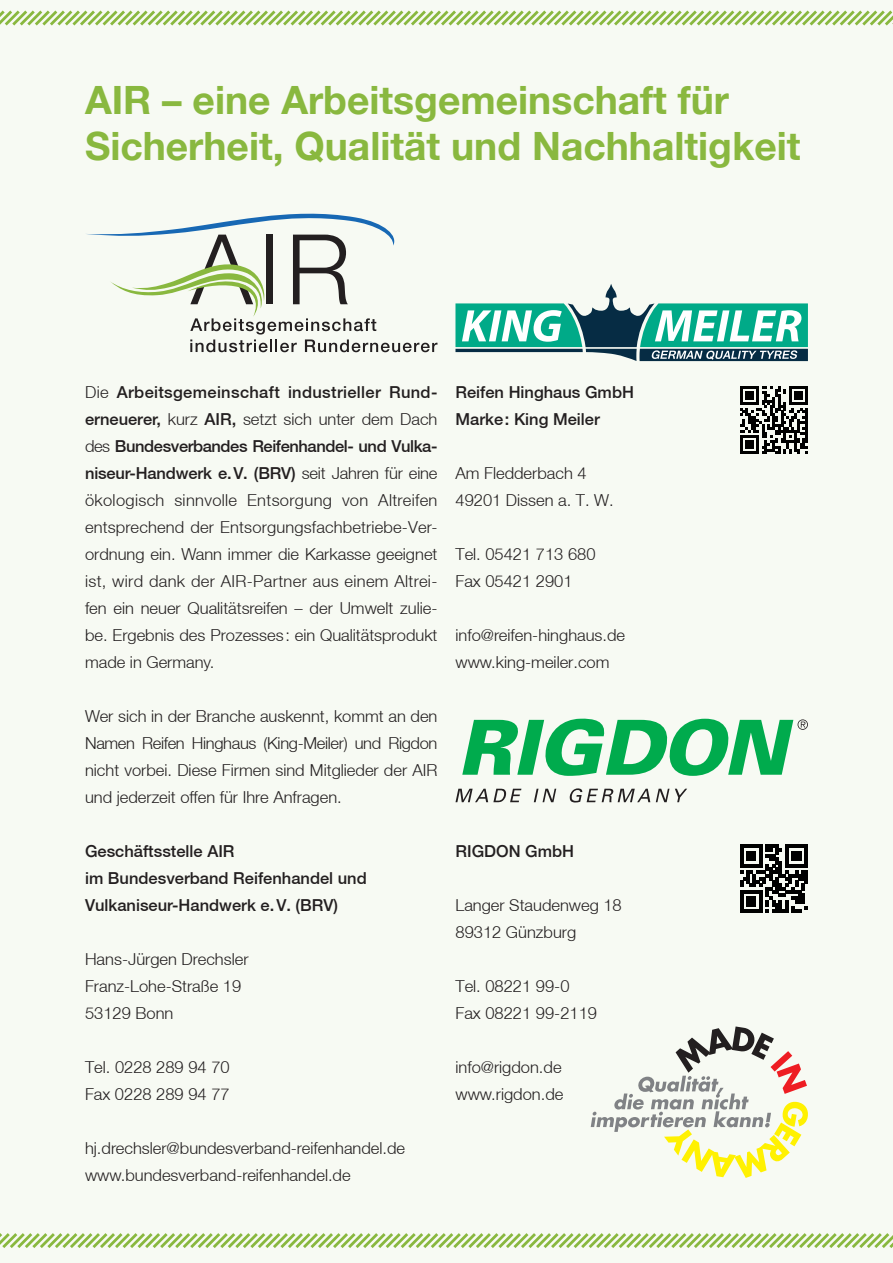
<style>
.page{position:relative;width:893px;height:1263px;background:#f7faf3}
.page>*{position:absolute;margin:0;border:0;box-sizing:border-box;transform-origin:0 0}
.t1{font:39px/46.8px "Helve Neu Bol Revised";color:#89b83f}
.t2{font:16.5px/27px "Helve Neu Lig Revised";color:#231f20}
.t3{font:16.5px/27px "Helve Neu Med Revised";color:#231f20}
.t4{font:16.5px/27px "Helve Neu Med Revised";letter-spacing:-.025em;color:#231f20}
.t5{font:16.5px "Helve Neu Med Revised";letter-spacing:.02em;color:#231f20}
.s1{font-family:"Helve Neu Lig Revised"}
.s2{font-family:"Helve Neu Med Revised"}
</style>
<div class="page">
<svg style="left:0;top:10px;width:893px;height:16px"></svg>
<svg style="left:0;top:1233px;width:893px;height:15px"></svg>
<svg style="left:86px;top:213px;width:351px;height:139px"></svg>
<svg style="left:591px;top:1026px;width:217px;height:152px"></svg>
<svg style="left:455px;top:284px;width:353px;height:77px"></svg>
<svg style="left:740px;top:386px;width:68px;height:68px"></svg>
<svg style="left:740px;top:845px;width:68px;height:68px"></svg>
<svg style="left:462px;top:718px;width:346px;height:58px"></svg>
<svg style="left:455px;top:788px;width:232px;height:14px"></svg>
<h1 class="t1" style="left:85px;top:75px;width:717px">AIR – eine Arbeitsgemeinschaft für<br>Sicherheit, Qualität und Nachhaltigkeit</h1>
<p class="t5" style="left:85px;top:382px;width:352px"><span class="s1">Die</span> Arbeitsgemeinschaft industrieller Rund-</p>
<p class="t2" style="left:85px;top:405px;width:354px"><span class="s2">erneuerer,</span> kurz <span class="s2">AIR,</span> setzt sich unter dem Dach</p>
<p class="t4" style="left:85px;top:432px;width:354px"><span class="s1">des</span> Bundesverbandes Reifenhandel- und Vulka&shy;niseur-Handwerk e.V. (BRV) <span class="s1">seit Jahren für eine</span></p>
<p class="t2" style="left:85px;top:486px;width:354px;text-align:justify">ökologisch sinnvolle Entsorgung von Altreifen entsprechend der Entsorgungsfachbetriebe-Ver&shy;ordnung ein. Wann immer die Karkasse geeignet ist, wird dank der AIR-Partner aus einem Altrei&shy;fen ein neuer Qualitätsreifen – der Umwelt zulie&shy;be. Ergebnis des Prozesses: ein Qualitätsprodukt made in Germany.</p>
<p class="t2" style="left:85px;top:702px;width:354px;text-align:justify">Wer sich in der Branche auskennt, kommt an den Namen Reifen Hinghaus (King-Meiler) und Rigdon nicht vorbei. Diese Firmen sind Mitglieder der AIR und jederzeit offen für Ihre Anfragen.</p>
<p class="t3" style="left:85px;top:837px;width:283px">Geschäftsstelle AIR<br>im Bundesverband Reifenhandel und<br>Vulkaniseur-Handwerk e.V. (BRV)</p>
<p class="t2" style="left:85px;top:945px;width:165px">Hans-Jürgen Drechsler<br>Franz-Lohe-Straße 19<br>53129 Bonn</p>
<p class="t2" style="left:85px;top:1053px;width:146px">Tel. 0228 289 94 70<br>Fax 0228 289 94 77</p>
<p class="t2" style="left:85px;top:1134px;width:322px">hj.drechsler@bundesverband-reifenhandel.de www.bundesverband-reifenhandel.de</p>
<p class="t3" style="left:455px;top:378px;width:180px">Reifen Hinghaus GmbH<br>Marke: King Meiler</p>
<p class="t2" style="left:455px;top:459px;width:160px">Am Fledderbach 4<br>49201 Dissen a. T. W.</p>
<p class="t2" style="left:455px;top:540px;width:142px">Tel. 05421 713 680<br>Fax 05421 2901</p>
<p class="t2" style="left:455px;top:621px;width:171px">info@reifen-hinghaus.de www.king-meiler.com</p>
<p class="t3" style="left:455px;top:837px;width:120px">RIGDON GmbH</p>
<p class="t2" style="left:455px;top:891px;width:168px">Langer Staudenweg 18<br>89312 Günzburg</p>
<p class="t2" style="left:455px;top:972px;width:143px">Tel. 08221 99-0<br>Fax 08221 99-2119</p>
<p class="t2" style="left:455px;top:1053px;width:109px">info@rigdon.de www.rigdon.de</p>
</div>
